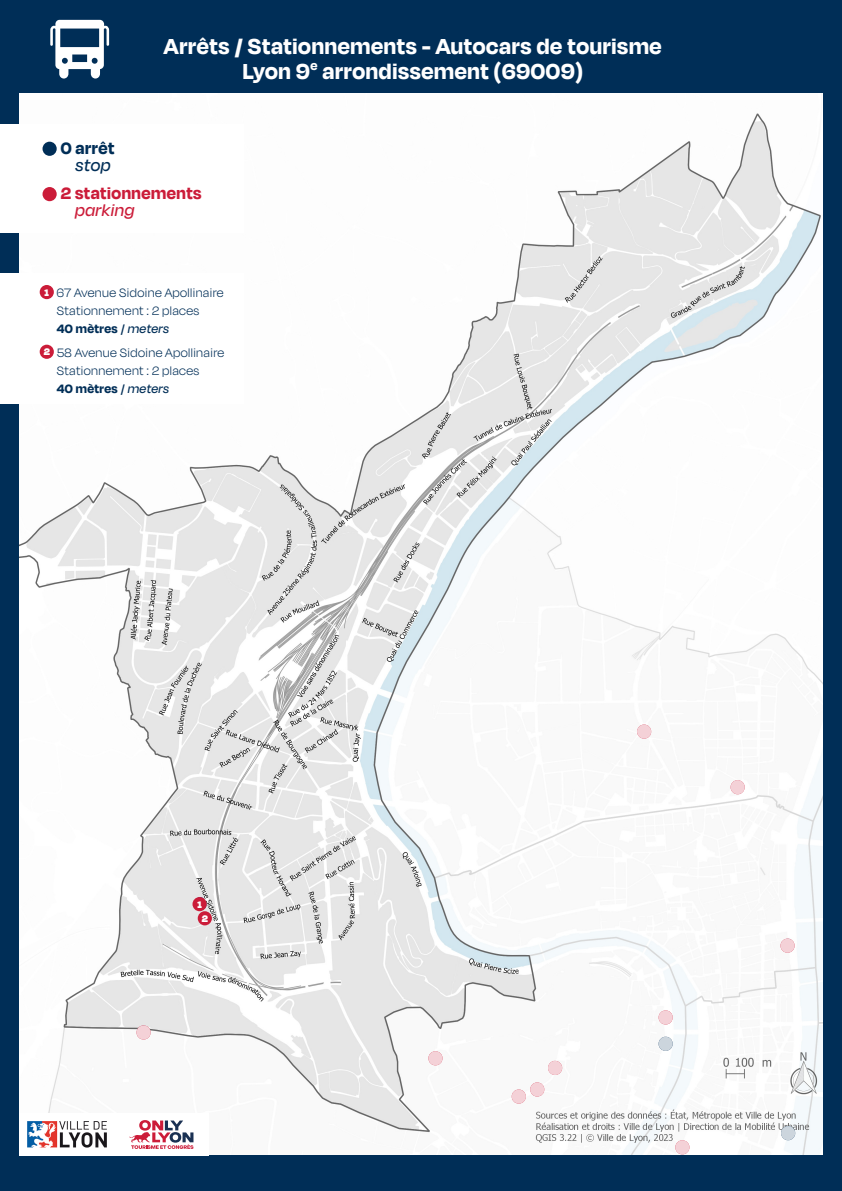
<style>
.page{position:relative;width:842px;height:1191px;background:#002e57}
.page>*{position:absolute;margin:0;border:0;box-sizing:border-box;transform-origin:0 0}
.t1{font:700 25px/25px "Degular Display";letter-spacing:.03em;color:#fff;text-align:center}
.t2{font:700 19px "Degular Display";letter-spacing:.03em;color:#cb1c39}
.t3{font:italic 500 19px "Degular Display";letter-spacing:.03em;color:#cb1c39}
.t4{font:700 19px "Degular Display";letter-spacing:.03em;color:#002e57}
.t5{font:italic 500 19px "Degular Display";color:#002e57}
.t6{font:300 14px/18px "Degular Display";letter-spacing:.03em;color:#002e57}
.t7{font:900 11px/14.2px "Degular Display";color:#fff;text-align:center}
.s1{font-weight:900;font-size:11px;color:#fff}
.s2{font-weight:700}
.s3{font-weight:500}
.s4{font-weight:500;font-style:italic}
</style>
<div class="page">
<img style="left:20px;top:93px;width:802px;height:1062px">
<img style="left:20px;top:1113px;width:94px;height:42px">
<div style="left:114px;top:1113px;width:95px;height:42px;background:#fff"></div>
<svg style="left:129px;top:1120px;width:64px;height:29px"></svg>
<svg style="left:50px;top:20px;width:59px;height:59px"></svg>
<div style="left:637px;top:724px;width:14px;height:14px;background:#f4d1d7;border-radius:50%"></div>
<div style="left:780px;top:938px;width:15px;height:14px;background:#f4d1d7;border-radius:50%"></div>
<svg style="left:730px;top:780px;width:15px;height:14px"></svg>
<div style="left:658px;top:1010px;width:15px;height:14px;background:#f4d1d7;border-radius:50%"></div>
<div style="left:675px;top:1140px;width:14px;height:14px;background:#f4d1d7;border-radius:50%"></div>
<div style="left:548px;top:1060px;width:14px;height:15px;background:#f4d1d7;border-radius:50%"></div>
<div style="left:530px;top:1082px;width:14px;height:14px;background:#f4d1d7;border-radius:50%"></div>
<div style="left:512px;top:1089px;width:14px;height:14px;background:#f4d1d7;border-radius:50%"></div>
<div style="left:428px;top:1051px;width:14px;height:14px;background:#f4d1d7;border-radius:50%"></div>
<svg style="left:658px;top:1036px;width:15px;height:15px"></svg>
<div style="left:781px;top:1126px;width:14px;height:14px;background:#ccd5dd;border-radius:50%"></div>
<svg style="left:136px;top:1025px;width:15px;height:14px"></svg>
<div style="left:0;top:274px;width:243px;height:130px;background:#fff"></div>
<div style="left:40px;top:285px;width:14px;height:14px;background:#cb1c39;border-radius:50%"></div>
<div style="left:40px;top:345px;width:14px;height:14px;background:#cb1c39;border-radius:50%"></div>
<div style="left:0;top:124px;width:243px;height:109px;background:#fff"></div>
<div style="left:43px;top:142px;width:14px;height:14px;background:#002e57;border-radius:50%"></div>
<div style="left:43px;top:187px;width:14px;height:14px;background:#cb1c39;border-radius:50%"></div>
<div style="left:192px;top:897px;width:15px;height:14px;background:#cb1c39;border-radius:50%"></div>
<div style="left:198px;top:911px;width:14px;height:14px;background:#cb1c39;border-radius:50%"></div>
<h1 class="t1" style="left:164px;top:32px;width:499px">Arrêts / Stationnements - Autocars de tourisme<br>Lyon 9<sup>e</sup> arrondissement (69009)</h1>
<h2 class="t4" style="left:61px;top:137px;width:55px">0 arrêt</h2>
<h2 class="t5" style="left:76px;top:154px;width:36px">stop</h2>
<h2 class="t2" style="left:61px;top:182px;width:142px">2 stationnements</h2>
<h2 class="t3" style="left:75px;top:199px;width:61px">parking</h2>
<p class="t6" style="left:57px;top:283px;width:168px;text-indent:-12px"><span class="s1">1</span> 67 Avenue Sidoine Apollinaire<br>Stationnement : 2 places<br><span class="s2">40 mètres</span> <span class="s3">/</span> <span class="s4">meters</span></p>
<p class="t6" style="left:57px;top:343px;width:169px;text-indent:-13px"><span class="s1">2</span> 58 Avenue Sidoine Apollinaire<br>Stationnement : 2 places<br><span class="s2">40 mètres</span> <span class="s3">/</span> <span class="s4">meters</span></p>
<p class="t7" style="left:197px;top:897px;width:12px">1<br>2</p>
</div>
